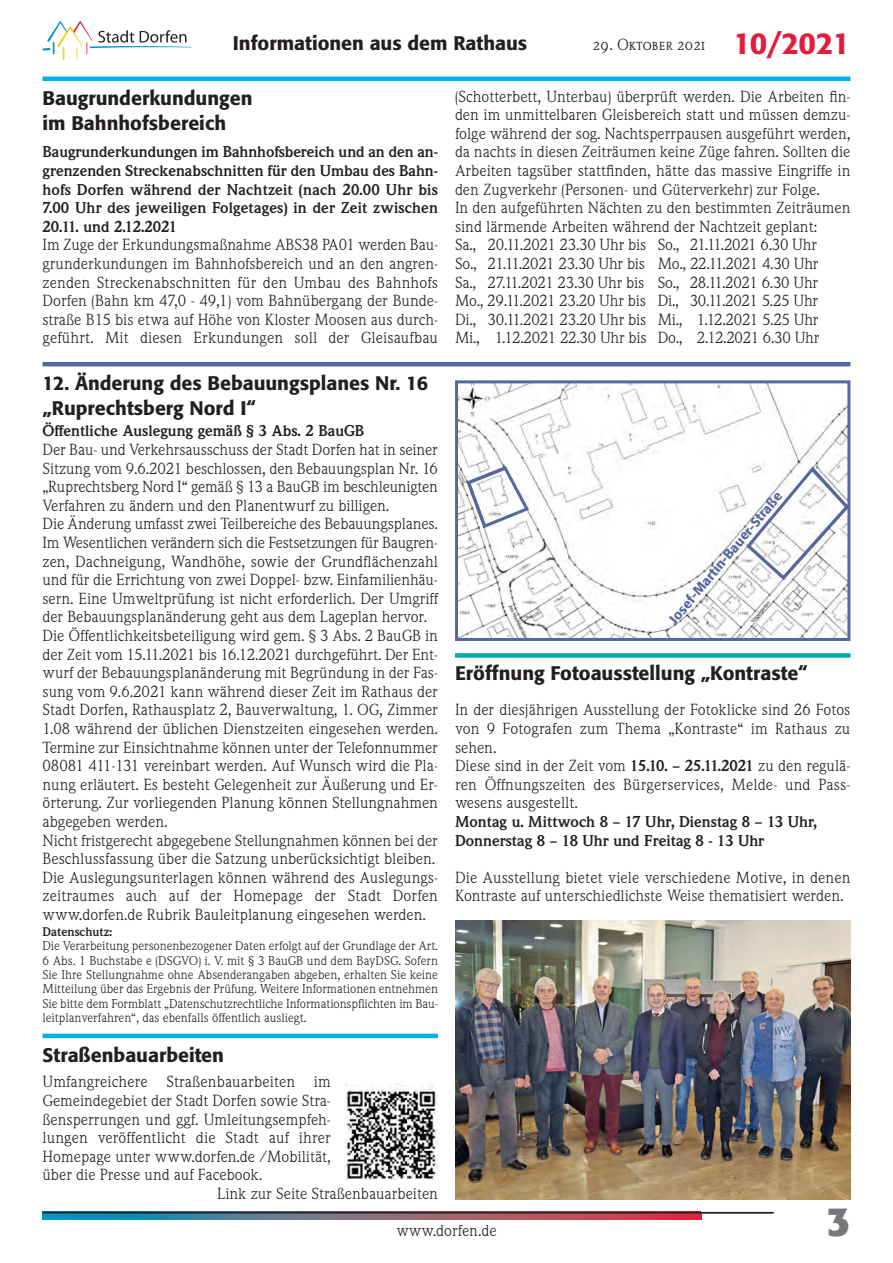
<style>
.page{position:relative;width:893px;height:1263px;background:#fff}
.page>*{position:absolute;margin:0;border:0;box-sizing:border-box;transform-origin:0 0}
.t1{font:700 40.5px "Formata";color:#76787b}
.t2{font:500 19.5px/24.9px "Formata";color:#231f20}
.t3{font:15px/18.6px "Weidemann SB";color:#231f20}
.t4{font:700 15px/18.6px "Weidemann SB";color:#231f20;text-align:justify}
.t5{font:15px "Weidemann SB Caps";color:#231f20}
.t6{font:500 13.5px "Formata";color:#54679e}
.t7{font:12px/14.4px "Weidemann SB";color:#231f20;text-align:justify}
.t8{font:700 12px "Weidemann SB";color:#231f20}
.s1{font-family:"Formata";font-weight:500;font-size:30px;color:#e41c3b}
.s2{font-weight:700}
</style>
<div class="page">
<svg style="left:43px;top:21px;width:148px;height:39px"></svg>
<hr style="left:43px;top:1212px;width:731px;height:1px;background:#231f20">
<svg style="left:43px;top:1213px;width:658px;height:6px;background:#726477"></svg>
<hr style="left:43px;top:1034px;width:395px;height:4px;background:#00aeef">
<hr style="left:43px;top:77px;width:807px;height:4px;background:#00aeef">
<hr style="left:43px;top:362px;width:807px;height:4px;background:#54679e">
<img style="left:459px;top:384px;width:387px;height:253px">
<div style="left:455px;top:380px;width:395px;height:261px;border:3px solid #54679e"></div>
<img style="left:344px;top:1083px;width:94px;height:96px">
<svg style="left:467px;top:466px;width:62px;height:62px"></svg>
<svg style="left:746px;top:467px;width:103px;height:113px"></svg>
<img style="left:455px;top:920px;width:395px;height:279px">
<div style="left:455px;top:653px;width:395px;height:5px;background:#00aaad"></div>
<p class="t5" style="left:593px;top:36px;width:259px">29. Oktober 2021 <span class="s1">10/2021</span></p>
<h2 class="t2" style="left:233px;top:32px;width:296px">Informationen aus dem Rathaus</h2>
<h2 class="t2" style="left:43px;top:87px;width:211px">Baugrunderkundungen im Bahnhofsbereich</h2>
<p class="t4" style="left:43px;top:143px;width:397px">Baugrunderkundungen im Bahnhofsbereich und an den an&shy;grenzenden Streckenabschnitten für den Umbau des Bahn&shy;hofs Dorfen während der Nachtzeit (nach 20.00 Uhr bis 7.00 Uhr des jeweiligen Folgetages) in der Zeit zwischen 20.11. und 2.12.2021</p>
<p class="t3" style="left:43px;top:236px;width:397px;text-align:justify">Im Zuge der Erkundungsmaßnahme ABS38 PA01 werden Bau&shy;grunderkundungen im Bahnhofsbereich und an den angren&shy;zenden Streckenabschnitten für den Umbau des Bahnhofs Dorfen (Bahn km 47,0 - 49,1) vom Bahnübergang der Bunde&shy;straße B15 bis etwa auf Höhe von Kloster Moosen aus durch&shy;geführt. Mit diesen Erkundungen soll der Gleisaufbau</p>
<p class="t3" style="left:455px;top:87px;width:397px">(Schotterbett, Unterbau) überprüft werden. Die Arbeiten fin&shy;den im unmittelbaren Gleisbereich statt und müssen demzu&shy;folge während der sog. Nachtsperrpausen ausgeführt werden, da nachts in diesen Zeiträumen keine Züge fahren. Sollten die Arbeiten tagsüber stattfinden, hätte das massive Eingriffe in den Zugverkehr (Personen- und Güterverkehr) zur Folge.<br>In den aufgeführten Nächten zu den bestimmten Zeiträumen sind lärmende Arbeiten während der Nachtzeit geplant:<br>Sa., 20.11.2021 23.30 Uhr bis So., 21.11.2021 6.30 Uhr<br>So., 21.11.2021 23.30 Uhr bis Mo., 22.11.2021 4.30 Uhr<br>Sa., 27.11.2021 23.30 Uhr bis So., 28.11.2021 6.30 Uhr Mo., 29.11.2021 23.20 Uhr bis Di., 30.11.2021 5.25 Uhr<br>Di., 30.11.2021 23.20 Uhr bis Mi., 1.12.2021 5.25 Uhr<br>Mi., 1.12.2021 22.30 Uhr bis Do., 2.12.2021 6.30 Uhr</p>
<h2 class="t2" style="left:43px;top:373px;width:387px">12. Änderung des Bebauungsplanes Nr. 16 „Ruprechtsberg Nord I“</h2>
<p class="t4" style="left:43px;top:422px;width:323px">Öffentliche Auslegung gemäß § 3 Abs. 2 BauGB</p>
<p class="t3" style="left:43px;top:440px;width:397px">Der Bau- und Verkehrsausschuss der Stadt Dorfen hat in seiner Sitzung vom 9.6.2021 beschlossen, den Bebauungsplan Nr. 16 „Ruprechtsberg Nord I“ gemäß § 13 a BauGB im beschleunigten Verfahren zu ändern und den Planentwurf zu billigen.<br>Die Änderung umfasst zwei Teilbereiche des Bebauungsplanes.<br>Im Wesentlichen verändern sich die Festsetzungen für Baugren&shy;zen, Dachneigung, Wandhöhe, sowie der Grundflächenzahl und für die Errichtung von zwei Doppel- bzw. Einfamilienhäu&shy;sern. Eine Umweltprüfung ist nicht erforderlich. Der Umgriff der Bebauungsplanänderung geht aus dem Lageplan hervor.<br>Die Öffentlichkeitsbeteiligung wird gem. § 3 Abs. 2 BauGB in der Zeit vom 15.11.2021 bis 16.12.2021 durchgeführt. Der Ent&shy;wurf der Bebauungsplanänderung mit Begründung in der Fas&shy;sung vom 9.6.2021 kann während dieser Zeit im Rathaus der Stadt Dorfen, Rathausplatz 2, Bauverwaltung, 1. OG, Zimmer 1.08 während der üblichen Dienstzeiten eingesehen werden.<br>Termine zur Einsichtnahme können unter der Telefonnummer 08081 411-131 vereinbart werden. Auf Wunsch wird die Pla&shy;nung erläutert. Es besteht Gelegenheit zur Äußerung und Er&shy;örterung. Zur vorliegenden Planung können Stellungnahmen abgegeben werden.<br>Nicht fristgerecht abgegebene Stellungnahmen können bei der Beschlussfassung über die Satzung unberücksichtigt bleiben.<br>Die Auslegungsunterlagen können während des Auslegungs&shy;zeitraumes auch auf der Homepage der Stadt Dorfen www.dorfen.de Rubrik Bauleitplanung eingesehen werden.</p>
<p class="t8" style="left:43px;top:924px;width:71px">Datenschutz:</p>
<p class="t7" style="left:43px;top:939px;width:397px">Die Verarbeitung personenbezogener Daten erfolgt auf der Grundlage der Art.<br>6 Abs. 1 Buchstabe e (DSGVO) i. V. mit § 3 BauGB und dem BayDSG. Sofern Sie Ihre Stellungnahme ohne Absenderangaben abgeben, erhalten Sie keine Mitteilung über das Ergebnis der Prüfung. Weitere Informationen entnehmen Sie bitte dem Formblatt „Datenschutzrechtliche Informationspflichten im Bau&shy;leitplanverfahren“, das ebenfalls öffentlich ausliegt.</p>
<h2 class="t2" style="left:43px;top:1044px;width:183px">Straßenbauarbeiten</h2>
<p class="t3" style="left:43px;top:1073px;width:290px">Umfangreichere Straßenbauarbeiten im</p>
<p class="t3" style="left:43px;top:1091px;width:290px">Gemeindegebiet der Stadt Dorfen sowie Stra-</p>
<p class="t3" style="left:43px;top:1110px;width:290px">ßensperrungen und ggf. Umleitungsempfeh-</p>
<p class="t3" style="left:43px;top:1129px;width:290px">lungen veröffentlicht die Stadt auf ihrer</p>
<p class="t3" style="left:43px;top:1147px;width:290px">Homepage unter www.dorfen.de /Mobilität,</p>
<p class="t3" style="left:43px;top:1166px;width:221px">über die Presse und auf Facebook.</p>
<p class="t3" style="left:217px;top:1184px;width:222px">Link zur Seite Straßenbauarbeiten</p>
<p class="t6" style="left:667px;top:618px;width:169px;rotate:-50deg">Josef-Martin-Bauer-Straße</p>
<h2 class="t2" style="left:455px;top:662px;width:354px">Eröffnung Fotoausstellung „Kontraste“</h2>
<p class="t3" style="left:455px;top:701px;width:397px">In der diesjährigen Ausstellung der Fotoklicke sind 26 Fotos von 9 Fotografen zum Thema „Kontraste“ im Rathaus zu sehen.<br>Diese sind in der Zeit vom <span class="s2">15.10. – 25.11.2021</span> zu den regulä&shy;ren Öffnungszeiten des Bürgerservices, Melde- und Pass - wesens ausgestellt.</p>
<p class="t4" style="left:455px;top:812px;width:363px">Montag u. Mittwoch 8 – 17 Uhr, Dienstag 8 – 13 Uhr,<br>Donnerstag 8 – 18 Uhr und Freitag 8 - 13 Uhr</p>
<p class="t3" style="left:455px;top:868px;width:397px">Die Ausstellung bietet viele verschiedene Motive, in denen<br>Kontraste auf unterschiedlichste Weise thematisiert werden.</p>
<p class="t3" style="left:396px;top:1222px;width:102px">www.dorfen.de</p>
<h1 class="t1" style="left:827px;top:1204px;width:25px">3</h1>
</div>
